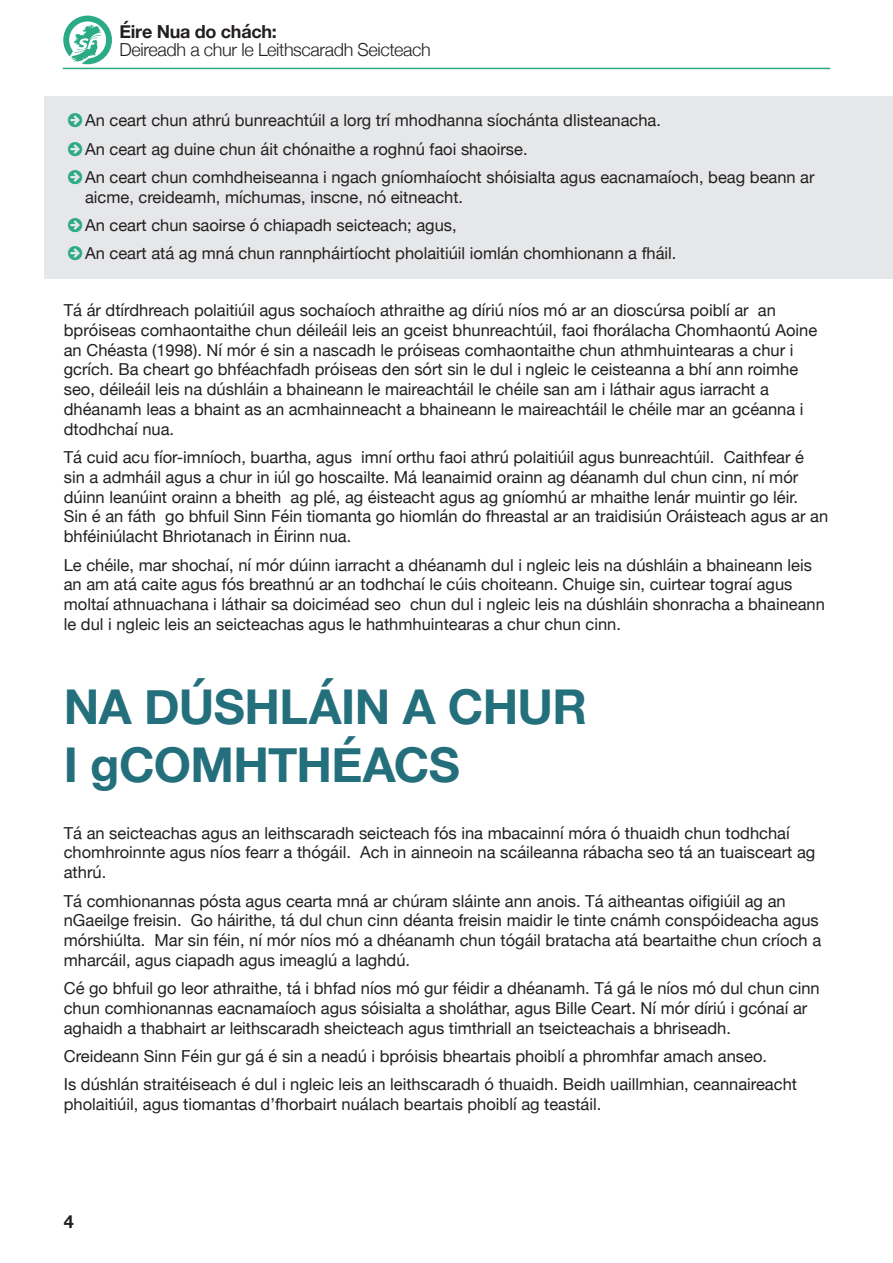
<style>
.page{position:relative;width:893px;height:1263px;background:#fff}
.page>*{position:absolute;margin:0;border:0;box-sizing:border-box;transform-origin:0 0}
.t1{font:700 48px/57.6px "Helvetica Neue";letter-spacing:-.015em;color:#236f7c}
.t2{font:300 18px "Helvetica Neue";letter-spacing:-.02em;color:#231f20}
.t3{font:700 18px "Helvetica Neue";letter-spacing:-.015em;color:#231f20}
.t4{font:16.5px/19.8px "Helvetica Neue";color:#231f20}
</style>
<div class="page">
<div style="left:45px;top:96px;width:848px;height:183px;background:#e6e7e9"></div>
<svg style="left:63px;top:16px;width:49px;height:48px"></svg>
<hr style="left:63px;top:68px;width:767px;height:1px;background:#2aaa85">
<p class="t3" style="left:119px;top:18px;width:159px">Éire Nua do chách:</p>
<p class="t2" style="left:119px;top:35px;width:313px">Deireadh a chur le Leithscaradh Seicteach</p>
<p class="t4" style="left:85px;top:107px;width:731px;line-height:28.3px">An ceart chun athrú bunreachtúil a lorg trí mhodhanna síochánta dlisteanacha.<br>An ceart ag duine chun áit chónaithe a roghnú faoi shaoirse.<br>An ceart chun comhdheiseanna i ngach gníomhaíocht shóisialta agus eacnamaíoch, beag beann ar</p>
<p class="t4" style="left:85px;top:184px;width:593px;line-height:28.3px">aicme, creideamh, míchumas, inscne, nó eitneacht.<br>An ceart chun saoirse ó chiapadh seicteach; agus,<br>An ceart atá ag mná chun rannpháirtíocht pholaitiúil iomlán chomhionann a fháil.</p>
<p class="t4" style="left:64px;top:301px;width:755px">Tá ár dtírdhreach polaitiúil agus sochaíoch athraithe ag díriú níos mó ar an dioscúrsa poiblí ar an bpróiseas comhaontaithe chun déileáil leis an gceist bhunreachtúil, faoi fhorálacha Chomhaontú Aoine an Chéasta (1998). Ní mór é sin a nascadh le próiseas comhaontaithe chun athmhuintearas a chur i gcrích. Ba cheart go bhféachfadh próiseas den sórt sin le dul i ngleic le ceisteanna a bhí ann roimhe seo, déileáil leis na dúshláin a bhaineann le maireachtáil le chéile san am i láthair agus iarracht a dhéanamh leas a bhaint as an acmhainneacht a bhaineann le maireachtáil le chéile mar an gcéanna i dtodhchaí nua.</p>
<p class="t4" style="left:64px;top:448px;width:766px">Tá cuid acu fíor-imníoch, buartha, agus imní orthu faoi athrú polaitiúil agus bunreachtúil. Caithfear é sin a admháil agus a chur in iúl go hoscailte. Má leanaimid orainn ag déanamh dul chun cinn, ní mór dúinn leanúint orainn a bheith ag plé, ag éisteacht agus ag gníomhú ar mhaithe lenár muintir go léir.<br>Sin é an fáth go bhfuil Sinn Féin tiomanta go hiomlán do fhreastal ar an traidisiún Oráisteach agus ar an bhféiniúlacht Bhriotanach in Éirinn nua.</p>
<p class="t4" style="left:64px;top:556px;width:763px">Le chéile, mar shochaí, ní mór dúinn iarracht a dhéanamh dul i ngleic leis na dúshláin a bhaineann leis an am atá caite agus fós breathnú ar an todhchaí le cúis choiteann. Chuige sin, cuirtear tograí agus moltaí athnuachana i láthair sa doiciméad seo chun dul i ngleic leis na dúshláin shonracha a bhaineann le dul i ngleic leis an seicteachas agus le hathmhuintearas a chur chun cinn.</p>
<h1 class="t1" style="left:64px;top:680px;width:525px">NA DÚSHLÁIN A CHUR<br>I gCOMHTHÉACS</h1>
<p class="t4" style="left:64px;top:824px;width:753px">Tá an seicteachas agus an leithscaradh seicteach fós ina mbacainní móra ó thuaidh chun todhchaí chomhroinnte agus níos fearr a thógáil. Ach in ainneoin na scáileanna rábacha seo tá an tuaisceart ag athrú.</p>
<p class="t4" style="left:64px;top:892px;width:759px">Tá comhionannas pósta agus cearta mná ar chúram sláinte ann anois. Tá aitheantas oifigiúil ag an nGaeilge freisin. Go háirithe, tá dul chun cinn déanta freisin maidir le tinte cnámh conspóideacha agus mórshiúlta. Mar sin féin, ní mór níos mó a dhéanamh chun tógáil bratacha atá beartaithe chun críoch a mharcáil, agus ciapadh agus imeaglú a laghdú.</p>
<p class="t4" style="left:64px;top:979px;width:757px">Cé go bhfuil go leor athraithe, tá i bhfad níos mó gur féidir a dhéanamh. Tá gá le níos mó dul chun cinn chun comhionannas eacnamaíoch agus sóisialta a sholáthar, agus Bille Ceart. Ní mór díriú i gcónaí ar aghaidh a thabhairt ar leithscaradh sheicteach agus timthriall an tseicteachais a bhriseadh.</p>
<p class="t4" style="left:64px;top:1043px;width:735px;line-height:28.3px">Creideann Sinn Féin gur gá é sin a neadú i bpróisis bheartais phoiblí a phromhfar amach anseo.<br>Is dúshlán straitéiseach é dul i ngleic leis an leithscaradh ó thuaidh. Beidh uaillmhian, ceannaireacht</p>
<p class="t4" style="left:64px;top:1095px;width:539px">pholaitiúil, agus tiomantas d’fhorbairt nuálach beartais phoiblí ag teastáil.</p>
<p class="t3" style="left:64px;top:1207px;width:12px">4</p>
</div>
